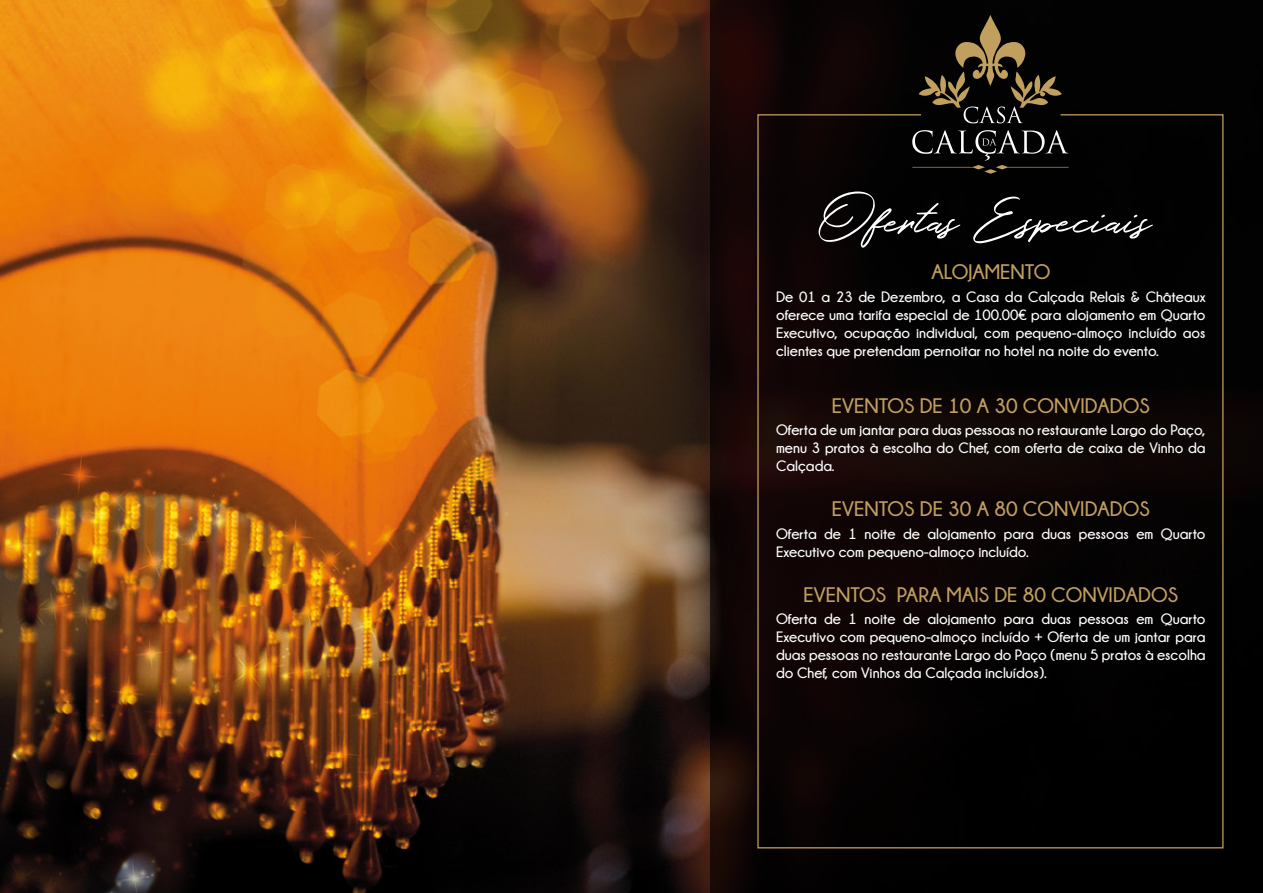
<style>
.page{position:relative;width:1263px;height:893px;background:#fff}
.page>*{position:absolute;margin:0;border:0;box-sizing:border-box;transform-origin:0 0}
.t1{font:57px "Holland";color:#fff}
.t2{font:700 21px "Champagne&Limousines";color:#c19f5f}
.t3{font:700 15px/18px "Champagne&Limousines";color:#fff;text-align:justify}
</style>
<div class="page">
<img style="left:0;top:0;width:710px;height:893px">
<svg style="left:710px;top:0;width:553px;height:893px;background:#090303"></svg>
<svg style="left:919px;top:15px;width:143px;height:99px;background:#2e2618"></svg>
<svg style="left:757px;top:114px;width:467px;height:735px;background:#090404"></svg>
<h1 class="t1" style="left:819px;top:177px;width:334px">Ofertas Especiais</h1>
<h2 class="t2" style="left:931px;top:260px;width:121px">ALOJAMENTO</h2>
<p class="t3" style="left:776px;top:287px;width:431px">De 01 a 23 de Dezembro, a Casa da Calçada Relais &amp; Châteaux oferece uma tarifa especial de 100.00€ para alojamento em Quarto Executivo, ocupação individual, com pequeno-almoço incluído aos clientes que pretendam pernoitar no hotel na noite do evento.</p>
<h2 class="t2" style="left:832px;top:394px;width:319px">EVENTOS DE 10 A 30 CONVIDADOS</h2>
<p class="t3" style="left:776px;top:421px;width:431px">Oferta de um jantar para duas pessoas no restaurante Largo do Paço, menu 3 pratos à escolha do Chef, com oferta de caixa de Vinho da Calçada.</p>
<h2 class="t2" style="left:832px;top:497px;width:319px">EVENTOS DE 30 A 80 CONVIDADOS</h2>
<p class="t3" style="left:776px;top:524px;width:431px">Oferta de 1 noite de alojamento para duas pessoas em Quarto<br>Executivo com pequeno-almoço incluído.</p>
<h2 class="t2" style="left:803px;top:583px;width:376px">EVENTOS PARA MAIS DE 80 CONVIDADOS</h2>
<p class="t3" style="left:776px;top:610px;width:431px">Oferta de 1 noite de alojamento para duas pessoas em Quarto Executivo com pequeno-almoço incluído + Oferta de um jantar para duas pessoas no restaurante Largo do Paço (menu 5 pratos à escolha do Chef, com Vinhos da Calçada incluídos).</p>
</div>
